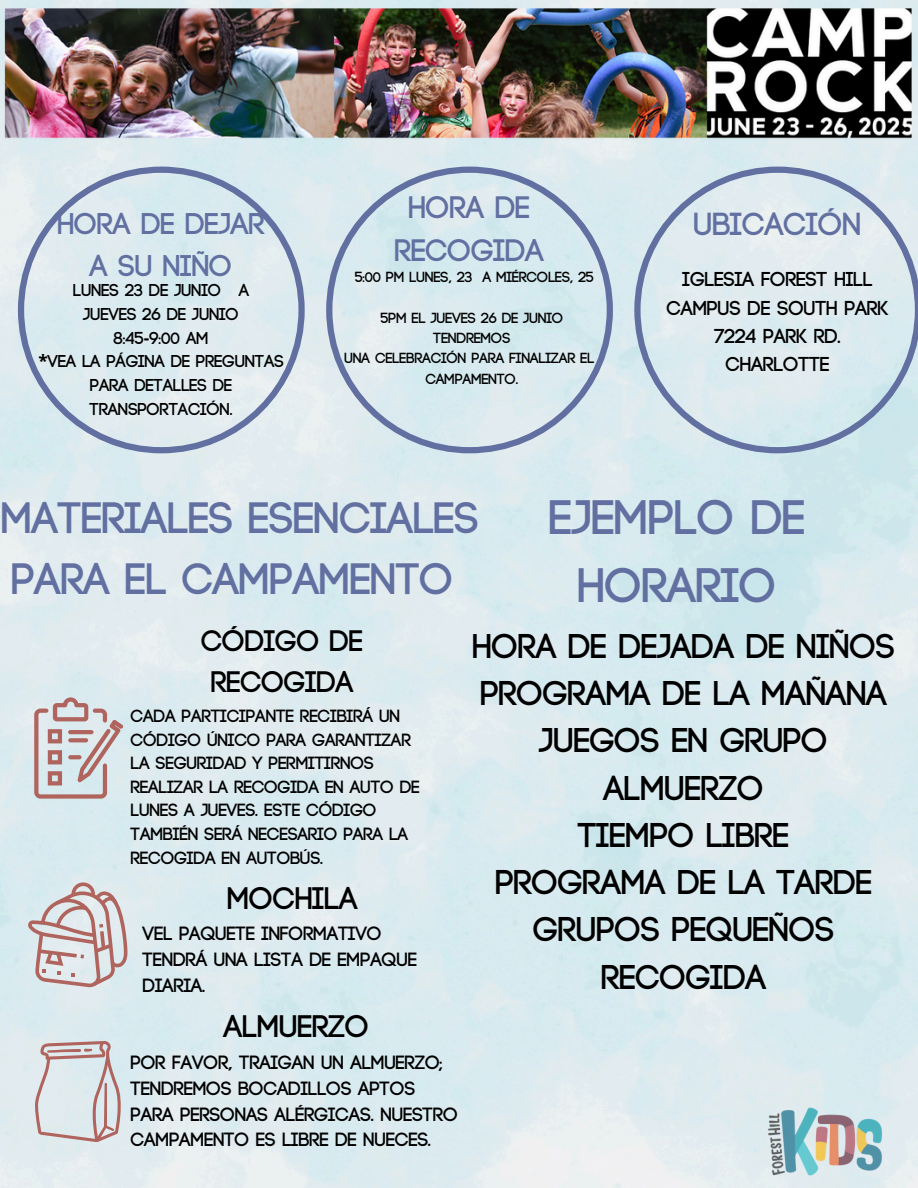
<style>
.page{position:relative;width:918px;height:1188px;background:#fff}
.page>*{position:absolute;margin:0;border:0;box-sizing:border-box;transform-origin:0 0}
.t1{font:700 48.3px/67.5px "Code";color:#616fa1;text-align:center}
.t2{font:700 43.8px/60.8px "Code";color:#616fa1}
.t3{font:700 34.35px/47.2px "Code";color:#000;text-align:center}
.t4{font:700 31.95px "Code";color:#616fa1}
.t5{font:700 31.2px "Code";color:#000}
.t6{font:700 31.05px/42.8px "Code";color:#616fa1;text-align:center}
.t7{font:700 30px/41.7px "Code";color:#616fa1;text-align:center}
.t8{font:700 29.7px/40.5px "Code";color:#000;text-align:center}
.t9{font:700 20.1px/28.2px "Code";color:#000;text-align:center}
.t10{font:700 19.2px/25.8px "Code";color:#000}
.t11{font:700 17.7px/23.7px "Code";color:#000}
.t12{font:700 17.1px/23.7px "Code";color:#000;text-align:center}
.t13{font:700 14.7px/20.2px "Code";color:#000;text-align:center}
.s1{font-family:"Noto Sans"}
</style>
<div class="page">
<svg style="left:326px;top:167px;width:287px;height:286px;background:#d1e2e9"></svg>
<svg style="left:18px;top:167px;width:287px;height:286px;background:#d5e2ea"></svg>
<svg style="left:634px;top:167px;width:284px;height:286px;background:#d4e2e9"></svg>
<img style="left:0;top:0;width:918px;height:166px">
<svg style="left:34px;top:697px;width:89px;height:102px;background:#cec3c4"></svg>
<svg style="left:28px;top:882px;width:99px;height:105px;background:#d2c6c8"></svg>
<svg style="left:34px;top:1041px;width:87px;height:101px;background:#d5d0d2"></svg>
<img style="left:754px;top:1092px;width:142px;height:96px">
<p class="t7" style="left:58px;top:204px;width:209px">HORA DE DEJAR<br>A SU NIÑO</p>
<p class="t12" style="left:39px;top:280px;width:247px">LUNES 23 DE JUNIO A<br>JUEVES 26 DE JUNIO<br>8:45<span class="s1">-</span>9:00 AM<br><span class="s1">*</span>VEA LA PÁGINA DE PREGUNTAS<br>PARA DETALLES DE<br>TRANSPORTACIÓN.</p>
<p class="t6" style="left:395px;top:188px;width:151px">HORA DE<br>RECOGIDA</p>
<h3 class="t13" style="left:355px;top:268px;width:241px">5:00 PM LUNES, 23 A MIÉRCOLES, 25</h3>
<h5 class="t13" style="left:381px;top:309px;width:184px">5PM EL JUEVES 26 DE JUNIO<br>TENDREMOS</h5>
<p class="t13" style="left:344px;top:349px;width:252px">UNA CELEBRACIÓN PARA FINALIZAR EL</p>
<h2 class="t13" style="left:426px;top:369px;width:94px">CAMPAMENTO.</h2>
<p class="t4" style="left:694px;top:210px;width:169px">UBICACIÓN</p>
<p class="t9" style="left:667px;top:267px;width:223px">IGLESIA FOREST HILL<br>CAMPUS DE SOUTH PARK<br>7224 PARK RD.<br>CHARLOTTE</p>
<h4 class="t1" style="left:549px;top:487px;width:257px">EJEMPLO DE<br>HORARIO</h4>
<h1 class="t3" style="left:473px;top:625px;width:424px">HORA DE DEJADA DE NIÑOS<br>PROGRAMA DE LA MAÑANA<br>JUEGOS EN GRUPO<br>ALMUERZO<br>TIEMPO LIBRE<br>PROGRAMA DE LA TARDE<br>GRUPOS PEQUEÑOS<br>RECOGIDA</h1>
<p class="t2" style="left:2px;top:490px;width:479px">MATERIALES ESENCIALES<br>PARA EL CAMPAMENTO</p>
<p class="t8" style="left:202px;top:622px;width:163px">CÓDIGO DE<br>RECOGIDA</p>
<p class="t11" style="left:131px;top:705px;width:290px">CADA PARTICIPANTE RECIBIRÁ UN<br>CÓDIGO ÚNICO PARA GARANTIZAR<br>LA SEGURIDAD Y PERMITIRNOS<br>REALIZAR LA RECOGIDA EN AUTO DE<br>LUNES A JUEVES. ESTE CÓDIGO<br>TAMBIÉN SERÁ NECESARIO PARA LA<br>RECOGIDA EN AUTOBÚS.</p>
<p class="t5" style="left:228px;top:884px;width:132px">MOCHILA</p>
<p class="t10" style="left:143px;top:922px;width:276px">VEL PAQUETE INFORMATIVO<br>TENDRÁ UNA LISTA DE EMPAQUE<br>DIARIA.</p>
<h2 class="t5" style="left:224px;top:1012px;width:146px">ALMUERZO</h2>
<h2 class="t10" style="left:131px;top:1050px;width:328px">POR FAVOR, TRAIGAN UN ALMUERZO;<br>TENDREMOS BOCADILLOS APTOS<br>PARA PERSONAS ALÉRGICAS. NUESTRO<br>CAMPAMENTO ES LIBRE DE NUECES.</h2>
</div>
